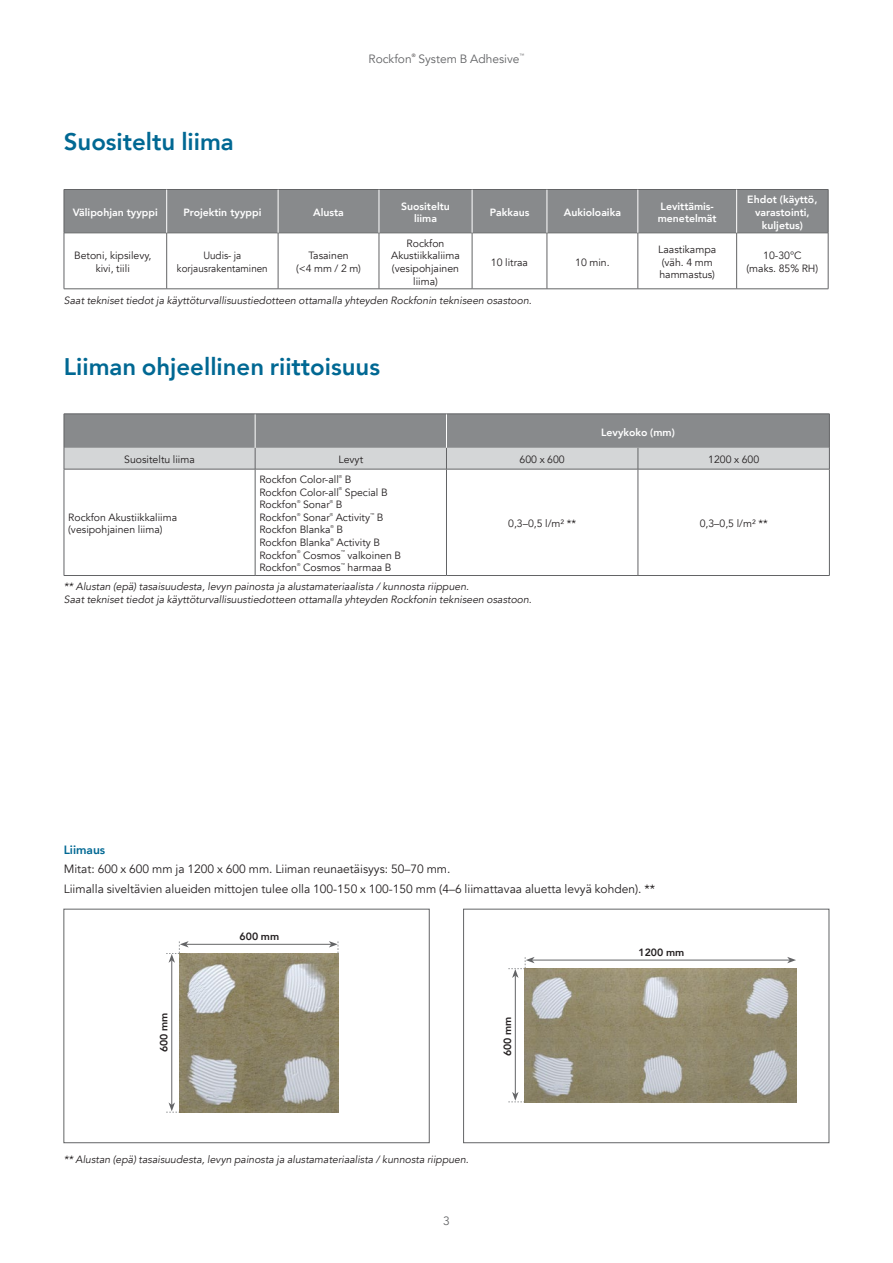
<style>
.page{position:relative;width:893px;height:1263px;background:#fff}
.page>*{position:absolute;margin:0;border:0;box-sizing:border-box;transform-origin:0 0}
.t1{font:800 24px "Avenir";color:#006893}
.t2{font:12px/19.5px "Avenir";color:#231f20}
.t3{font:12px "Avenir";color:#636466}
.t4{font:800 12px "Avenir";color:#006893}
.t5{font:10.5px/12.6px "Avenir";color:#231f20;text-align:center}
.t6{font:italic 10.5px/12.6px "Avenir";color:#231f20}
.t7{font:800 10.5px/12.6px "Avenir";color:#fff;text-align:center}
.t8{font:10.5px/12.6px "Avenir";color:#231f20;text-align:center;scale:.94 1}
.t9{font:800 10.5px "Avenir";color:#231f20}
.t10{font:4.8px "Avenir";color:#231f20}
.t11{font:4.8px "Avenir";color:#636466}
.t12{font:4.2px "Avenir";color:#231f20}
</style>
<div class="page">
<div style="left:65px;top:190px;width:763px;height:43px;background:#888a8c"></div>
<svg style="left:65px;top:234px;width:763px;height:55px"></svg>
<hr style="left:828px;top:190px;width:1px;height:43px;background:#636466">
<hr style="left:64px;top:189px;width:103px;height:1px;background:#636466">
<hr style="left:64px;top:190px;width:1px;height:43px;background:#636466">
<hr style="left:167px;top:189px;width:111px;height:1px;background:#636466">
<hr style="left:278px;top:189px;width:101px;height:1px;background:#636466">
<hr style="left:379px;top:189px;width:93px;height:1px;background:#636466">
<hr style="left:472px;top:189px;width:75px;height:1px;background:#636466">
<hr style="left:547px;top:189px;width:91px;height:1px;background:#636466">
<hr style="left:638px;top:189px;width:99px;height:1px;background:#636466">
<hr style="left:737px;top:189px;width:91px;height:1px;background:#636466">
<hr style="left:64px;top:233px;width:1px;height:56px;background:#636466">
<hr style="left:64px;top:233px;width:103px;height:1px;background:#636466">
<hr style="left:167px;top:233px;width:111px;height:1px;background:#636466">
<hr style="left:278px;top:233px;width:101px;height:1px;background:#636466">
<hr style="left:379px;top:233px;width:93px;height:1px;background:#636466">
<hr style="left:472px;top:233px;width:75px;height:1px;background:#636466">
<hr style="left:547px;top:233px;width:91px;height:1px;background:#636466">
<hr style="left:638px;top:233px;width:99px;height:1px;background:#636466">
<hr style="left:737px;top:233px;width:91px;height:1px;background:#636466">
<hr style="left:64px;top:289px;width:103px;height:1px;background:#636466">
<hr style="left:167px;top:289px;width:111px;height:1px;background:#636466">
<hr style="left:278px;top:289px;width:101px;height:1px;background:#636466">
<hr style="left:379px;top:289px;width:93px;height:1px;background:#636466">
<hr style="left:472px;top:289px;width:75px;height:1px;background:#636466">
<hr style="left:547px;top:289px;width:91px;height:1px;background:#636466">
<hr style="left:638px;top:289px;width:99px;height:1px;background:#636466">
<hr style="left:737px;top:289px;width:91px;height:1px;background:#636466">
<hr style="left:166px;top:190px;width:1px;height:43px;background:#fff">
<hr style="left:278px;top:190px;width:1px;height:43px;background:#fff">
<hr style="left:379px;top:190px;width:1px;height:43px;background:#fff">
<hr style="left:472px;top:190px;width:1px;height:43px;background:#fff">
<hr style="left:547px;top:190px;width:1px;height:43px;background:#fff">
<hr style="left:638px;top:190px;width:1px;height:43px;background:#fff">
<hr style="left:736px;top:190px;width:1px;height:43px;background:#fff">
<hr style="left:166px;top:233px;width:1px;height:56px;background:#636466">
<hr style="left:278px;top:233px;width:1px;height:56px;background:#636466">
<hr style="left:379px;top:233px;width:1px;height:56px;background:#636466">
<hr style="left:472px;top:233px;width:1px;height:56px;background:#636466">
<hr style="left:547px;top:233px;width:1px;height:56px;background:#636466">
<hr style="left:638px;top:233px;width:1px;height:56px;background:#636466">
<hr style="left:736px;top:233px;width:1px;height:56px;background:#636466">
<hr style="left:828px;top:233px;width:1px;height:56px;background:#636466">
<hr style="left:64px;top:469px;width:191px;height:1px;background:#636466">
<hr style="left:64px;top:469px;width:1px;height:106px;background:#636466">
<hr style="left:255px;top:469px;width:191px;height:1px;background:#636466">
<hr style="left:255px;top:469px;width:1px;height:106px;background:#636466">
<hr style="left:446px;top:469px;width:192px;height:1px;background:#636466">
<hr style="left:446px;top:469px;width:1px;height:106px;background:#636466">
<hr style="left:638px;top:469px;width:192px;height:1px;background:#636466">
<hr style="left:638px;top:469px;width:1px;height:106px;background:#636466">
<hr style="left:829px;top:469px;width:1px;height:106px;background:#636466">
<hr style="left:64px;top:575px;width:191px;height:1px;background:#636466">
<hr style="left:255px;top:575px;width:191px;height:1px;background:#636466">
<hr style="left:446px;top:575px;width:192px;height:1px;background:#636466">
<hr style="left:638px;top:575px;width:192px;height:1px;background:#636466">
<svg style="left:64px;top:414px;width:766px;height:55px;background:#a4a6a7"></svg>
<div style="left:64px;top:909px;width:365px;height:234px;border:1px solid #636466"></div>
<hr style="left:186px;top:944px;width:145px;height:1px;background:#636466">
<svg style="left:329px;top:941px;width:10px;height:12px"></svg>
<hr style="left:172px;top:960px;width:1px;height:145px;background:#636466">
<svg style="left:166px;top:1102px;width:14px;height:11px"></svg>
<svg style="left:166px;top:941px;width:23px;height:22px"></svg>
<img style="left:179px;top:953px;width:159px;height:159px">
<div style="left:463px;top:909px;width:366px;height:234px;border:1px solid #636466"></div>
<hr style="left:532px;top:960px;width:258px;height:1px;background:#636466">
<svg style="left:787px;top:957px;width:9px;height:6px"></svg>
<hr style="left:515px;top:975px;width:1px;height:119px;background:#636466">
<svg style="left:508px;top:1092px;width:17px;height:10px"></svg>
<svg style="left:508px;top:957px;width:27px;height:21px"></svg>
<img style="left:525px;top:968px;width:272px;height:134px">
<h1 class="t1" style="left:64px;top:123px;width:172px">Suositeltu liima</h1>
<p class="t3" style="left:369px;top:52px;width:45px">Rockfon</p>
<p class="t10" style="left:412px;top:53px;width:5px">®</p>
<p class="t3" style="left:418px;top:52px;width:103px">System B Adhesive</p>
<p class="t11" style="left:520px;top:53px;width:6px">™</p>
<p class="t7" style="left:73px;top:206px;width:87px">Välipohjan tyyppi</p>
<p class="t7" style="left:183px;top:206px;width:80px">Projektin tyyppi</p>
<p class="t7" style="left:313px;top:206px;width:32px">Alusta</p>
<p class="t7" style="left:401px;top:200px;width:50px">Suositeltu liima</p>
<p class="t7" style="left:490px;top:206px;width:41px">Pakkaus</p>
<p class="t7" style="left:564px;top:206px;width:59px">Aukioloaika</p>
<p class="t7" style="left:658px;top:200px;width:60px;text-align:left">Levittämis&shy;menetelmät</p>
<p class="t7" style="left:747px;top:193px;width:72px">Ehdot (käyttö, varastointi, kuljetus)</p>
<p class="t5" style="left:74px;top:250px;width:79px">Betoni, kipsilevy, kivi, tiili</p>
<p class="t8" style="left:177px;top:250px;width:98px">Uudis- ja korjausrakentaminen</p>
<p class="t5" style="left:296px;top:250px;width:67px">Tasainen<br>(&lt;4 mm / 2 m)</p>
<p class="t5" style="left:391px;top:237px;width:70px">Rockfon<br>Akustiikkaliima (vesipohjainen liima)</p>
<p class="t5" style="left:658px;top:243px;width:59px;text-align:left">Laastikampa (väh. 4 mm hammastus)</p>
<p class="t5" style="left:747px;top:250px;width:73px">10-30°C<br>(maks. 85% RH)</p>
<p class="t5" style="left:491px;top:256px;width:39px">10 litraa</p>
<p class="t5" style="left:575px;top:256px;width:36px">10 min.</p>
<p class="t6" style="left:64px;top:294px;width:469px">Saat tekniset tiedot ja käyttöturvallisuustiedotteen ottamalla yhteyden Rockfonin tekniseen osastoon.</p>
<h1 class="t1" style="left:64px;top:347px;width:318px">Liiman ohjeellinen riittoisuus</h1>
<p class="t7" style="left:601px;top:426px;width:75px">Levykoko (mm)</p>
<p class="t5" style="left:124px;top:453px;width:72px">Suositeltu liima</p>
<p class="t5" style="left:338px;top:453px;width:26px">Levyt</p>
<p class="t5" style="left:520px;top:453px;width:47px">600 x 600</p>
<p class="t5" style="left:708px;top:453px;width:53px">1200 x 600</p>
<p class="t5" style="left:68px;top:511px;width:110px;text-align:left">Rockfon Akustiikkaliima (vesipohjainen liima)</p>
<p class="t5" style="left:259px;top:473px;width:81px">Rockfon Color-all</p>
<p class="t12" style="left:339px;top:474px;width:5px">®</p>
<p class="t5" style="left:345px;top:473px;width:8px">B</p>
<p class="t5" style="left:259px;top:486px;width:81px">Rockfon Color-all</p>
<p class="t12" style="left:339px;top:486px;width:5px">®</p>
<p class="t5" style="left:345px;top:486px;width:44px">Special B</p>
<p class="t5" style="left:259px;top:498px;width:39px">Rockfon</p>
<p class="t12" style="left:297px;top:499px;width:5px">®</p>
<p class="t5" style="left:303px;top:498px;width:28px">Sonar</p>
<p class="t12" style="left:330px;top:499px;width:5px">®</p>
<p class="t5" style="left:336px;top:498px;width:8px">B</p>
<p class="t5" style="left:259px;top:511px;width:39px">Rockfon</p>
<p class="t12" style="left:297px;top:512px;width:5px">®</p>
<p class="t5" style="left:303px;top:511px;width:28px">Sonar</p>
<p class="t12" style="left:330px;top:512px;width:5px">®</p>
<p class="t5" style="left:336px;top:511px;width:36px">Activity</p>
<p class="t12" style="left:370px;top:512px;width:6px">™</p>
<p class="t5" style="left:377px;top:511px;width:8px">B</p>
<p class="t5" style="left:259px;top:524px;width:73px">Rockfon Blanka</p>
<p class="t12" style="left:331px;top:524px;width:5px">®</p>
<p class="t5" style="left:336px;top:524px;width:8px">B</p>
<p class="t5" style="left:259px;top:536px;width:73px">Rockfon Blanka</p>
<p class="t12" style="left:331px;top:537px;width:5px">®</p>
<p class="t5" style="left:336px;top:536px;width:45px">Activity B</p>
<p class="t5" style="left:259px;top:549px;width:39px">Rockfon</p>
<p class="t12" style="left:297px;top:549px;width:5px">®</p>
<p class="t5" style="left:303px;top:549px;width:39px">Cosmos</p>
<p class="t12" style="left:341px;top:549px;width:6px">™</p>
<p class="t5" style="left:347px;top:549px;width:55px">valkoinen B</p>
<p class="t5" style="left:259px;top:561px;width:39px">Rockfon</p>
<p class="t12" style="left:297px;top:562px;width:5px">®</p>
<p class="t5" style="left:303px;top:561px;width:39px">Cosmos</p>
<p class="t12" style="left:341px;top:562px;width:6px">™</p>
<p class="t5" style="left:347px;top:561px;width:45px">harmaa B</p>
<p class="t5" style="left:508px;top:517px;width:69px">0,3–0,5 l/m² **</p>
<p class="t5" style="left:700px;top:517px;width:69px">0,3–0,5 l/m² **</p>
<p class="t6" style="left:64px;top:580px;width:469px">** Alustan (epä) tasaisuudesta, levyn painosta ja alustamateriaalista / kunnosta riippuen.<br>Saat tekniset tiedot ja käyttöturvallisuustiedotteen ottamalla yhteyden Rockfonin tekniseen osastoon.</p>
<p class="t4" style="left:64px;top:840px;width:43px">Liimaus</p>
<p class="t2" style="left:64px;top:860px;width:593px">Mitat: 600 x 600 mm ja 1200 x 600 mm. Liiman reunaetäisyys: 50–70 mm.<br>Liimalla siveltävien alueiden mittojen tulee olla 100-150 x 100-150 mm (4–6 liimattavaa aluetta levyä kohden). **</p>
<p class="t9" style="left:240px;top:928px;width:41px">600 mm</p>
<p class="t9" style="left:156px;top:1052px;width:41px;rotate:-90deg">600 mm</p>
<p class="t9" style="left:499px;top:1056px;width:41px;rotate:-90deg">600 mm</p>
<p class="t6" style="left:64px;top:1153px;width:407px">** Alustan (epä) tasaisuudesta, levyn painosta ja alustamateriaalista / kunnosta riippuen.</p>
<p class="t3" style="left:443px;top:1213px;width:8px">3</p>
<p class="t9" style="left:638px;top:944px;width:47px">1200 mm</p>
</div>
